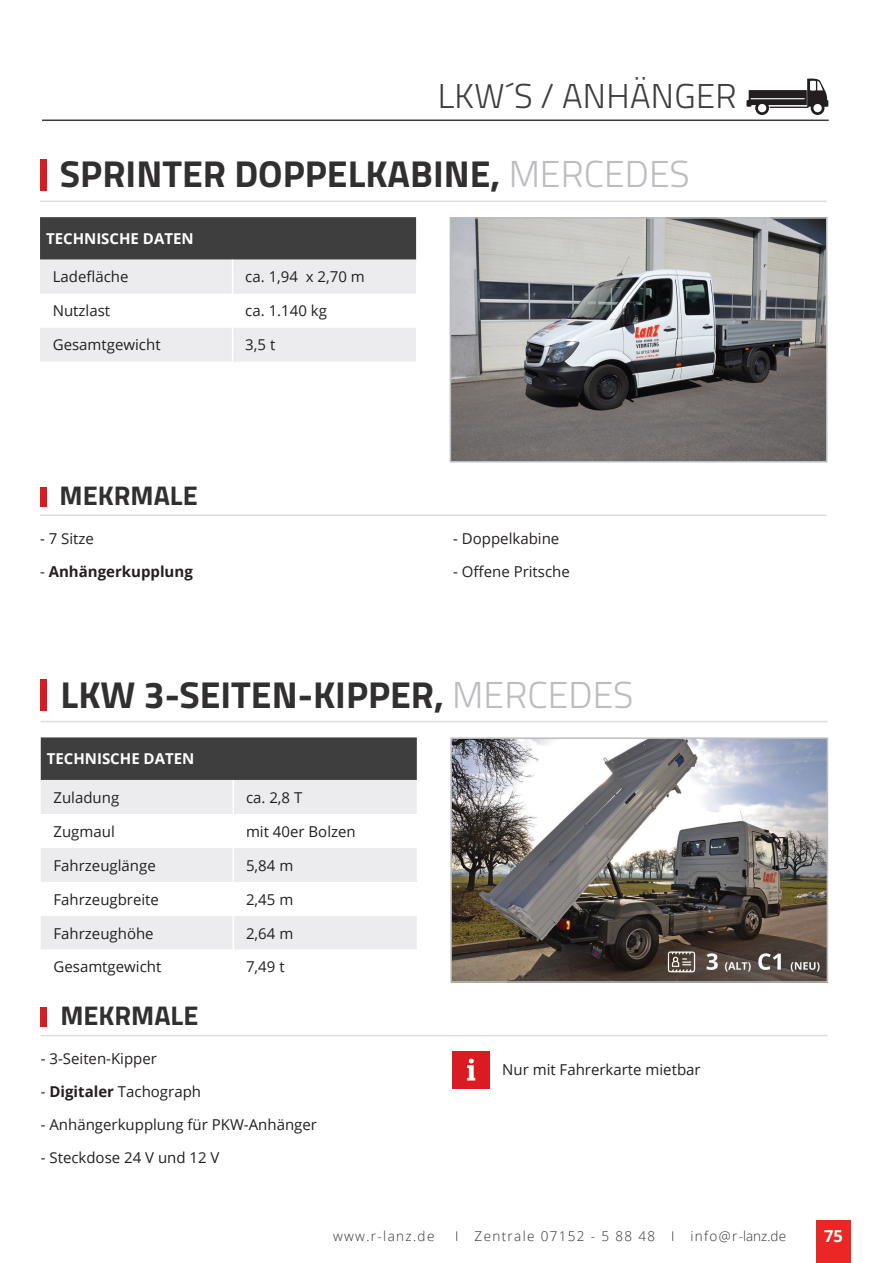
<style>
.page{position:relative;width:893px;height:1263px;background:#fff}
.page>*{position:absolute;margin:0;border:0;box-sizing:border-box;transform-origin:0 0}
.t1{font:700 37.5px "Titillium Web";color:#312f30}
.t2{font:300 34.5px "Titillium Web";letter-spacing:.01em;color:#3e3e3f}
.t3{font:700 27px "Titillium Web";color:#312f30}
.t4{font:700 16.5px "Open Sans";color:#fff}
.t5{font:15px "Open Sans";color:#231f20}
.t6{font:700 15px "Open Sans";color:#fff}
.t7{font:700 15px "Open Sans";color:#231f20}
.t8{font:300 13.5px "Open Sans";letter-spacing:.1em;color:#312f30}
.s1{font-weight:300;color:#bcbdc0}
.s2{font-weight:400}
.s3{font-weight:700}
</style>
<div class="page">
<div style="left:816px;top:1220px;width:34px;height:43px;background:#eb2624"></div>
<hr style="left:42px;top:120px;width:787px;height:1px;background:#3e3e3f">
<svg style="left:746px;top:78px;width:82px;height:37px"></svg>
<hr style="left:41px;top:1035px;width:786px;height:1px;background:#dcdddf">
<div style="left:41px;top:1007px;width:6px;height:20px;background:#da1c22"></div>
<div style="left:41px;top:737px;width:376px;height:43px;background:#3e3e3f"></div>
<svg style="left:41px;top:780px;width:376px;height:169px;fill:#ececee"></svg>
<hr style="left:232px;top:780px;width:2px;height:34px;background:#fff">
<hr style="left:232px;top:814px;width:2px;height:34px;background:#fff">
<hr style="left:232px;top:848px;width:2px;height:34px;background:#fff">
<hr style="left:232px;top:882px;width:2px;height:34px;background:#fff">
<hr style="left:232px;top:916px;width:2px;height:33px;background:#fff">
<hr style="left:41px;top:721px;width:786px;height:1px;background:#dcdddf">
<div style="left:41px;top:679px;width:6px;height:32px;background:#da1c22"></div>
<img style="left:453px;top:740px;width:372px;height:240px">
<div style="left:450px;top:737px;width:378px;height:246px;border:2px solid #bcbdc0"></div>
<img style="left:452px;top:1051px;width:38px;height:38px">
<hr style="left:40px;top:514px;width:787px;height:2px;background:#dcdddf">
<div style="left:40px;top:487px;width:6px;height:20px;background:#da1c22"></div>
<svg style="left:40px;top:217px;width:376px;height:145px"></svg>
<hr style="left:232px;top:260px;width:1px;height:34px;background:#fff">
<hr style="left:232px;top:294px;width:1px;height:34px;background:#fff">
<hr style="left:232px;top:328px;width:1px;height:34px;background:#fff">
<hr style="left:40px;top:201px;width:787px;height:1px;background:#dcdddf">
<div style="left:40px;top:159px;width:6px;height:31px;background:#da1c22"></div>
<img style="left:453px;top:220px;width:371px;height:239px">
<div style="left:450px;top:217px;width:377px;height:245px;border:2px solid #bcbdc0"></div>
<h2 class="t2" style="left:438px;top:71px;width:300px">LKW´S / ANHÄNGER</h2>
<p class="t1" style="left:60px;top:146px;width:631px">SPRINTER DOPPELKABINE, <span class="s1">MERCEDES</span></p>
<p class="t6" style="left:46px;top:228px;width:149px">TECHNISCHE DATEN</p>
<p class="t5" style="left:53px;top:267px;width:77px">Ladefläche</p>
<p class="t5" style="left:245px;top:267px;width:121px">ca. 1,94 x 2,70 m</p>
<p class="t5" style="left:53px;top:301px;width:59px">Nutzlast</p>
<p class="t5" style="left:245px;top:301px;width:83px">ca. 1.140 kg</p>
<p class="t5" style="left:53px;top:335px;width:109px">Gesamtgewicht</p>
<p class="t5" style="left:245px;top:335px;width:32px">3,5 t</p>
<p class="t3" style="left:60px;top:475px;width:139px">MEKRMALE</p>
<p class="t5" style="left:40px;top:528px;width:55px">- 7 Sitze</p>
<p class="t5" style="left:453px;top:528px;width:108px">- Doppelkabine</p>
<p class="t7" style="left:40px;top:561px;width:154px"><span class="s2">-</span> Anhängerkupplung</p>
<p class="t5" style="left:453px;top:561px;width:118px">- Offene Pritsche</p>
<p class="t1" style="left:61px;top:666px;width:574px">LKW 3-SEITEN-KIPPER, <span class="s1">MERCEDES</span></p>
<p class="t6" style="left:47px;top:748px;width:149px">TECHNISCHE DATEN</p>
<p class="t5" style="left:54px;top:787px;width:67px">Zuladung</p>
<p class="t5" style="left:246px;top:787px;width:58px">ca. 2,8 T</p>
<p class="t5" style="left:54px;top:821px;width:63px">Zugmaul</p>
<p class="t5" style="left:246px;top:821px;width:111px">mit 40er Bolzen</p>
<p class="t5" style="left:54px;top:855px;width:104px">Fahrzeuglänge</p>
<p class="t5" style="left:246px;top:855px;width:49px">5,84 m</p>
<p class="t5" style="left:54px;top:889px;width:107px">Fahrzeugbreite</p>
<p class="t5" style="left:246px;top:889px;width:49px">2,45 m</p>
<p class="t5" style="left:54px;top:923px;width:102px">Fahrzeughöhe</p>
<p class="t5" style="left:246px;top:923px;width:49px">2,64 m</p>
<p class="t5" style="left:54px;top:956px;width:109px">Gesamtgewicht</p>
<p class="t5" style="left:246px;top:956px;width:40px">7,49 t</p>
<p class="t3" style="left:60px;top:995px;width:139px">MEKRMALE</p>
<p class="t5" style="left:41px;top:1049px;width:118px">- 3-Seiten-Kipper</p>
<p class="t5" style="left:41px;top:1082px;width:162px">- <span class="s3">Digitaler</span> Tachograph</p>
<p class="t5" style="left:41px;top:1115px;width:278px">- Anhängerkupplung für PKW-Anhänger</p>
<p class="t5" style="left:41px;top:1148px;width:180px">- Steckdose 24 V und 12 V</p>
<p class="t5" style="left:502px;top:1059px;width:200px">Nur mit Fahrerkarte mietbar</p>
<p class="t8" style="left:333px;top:1226px;width:103px">www.r-lanz.de</p>
<p class="t8" style="left:455px;top:1226px;width:332px">I Zentrale 07152 - 5 88 48 I info@r-lanz.de</p>
<p class="t4" style="left:824px;top:1224px;width:20px">75</p>
</div>
